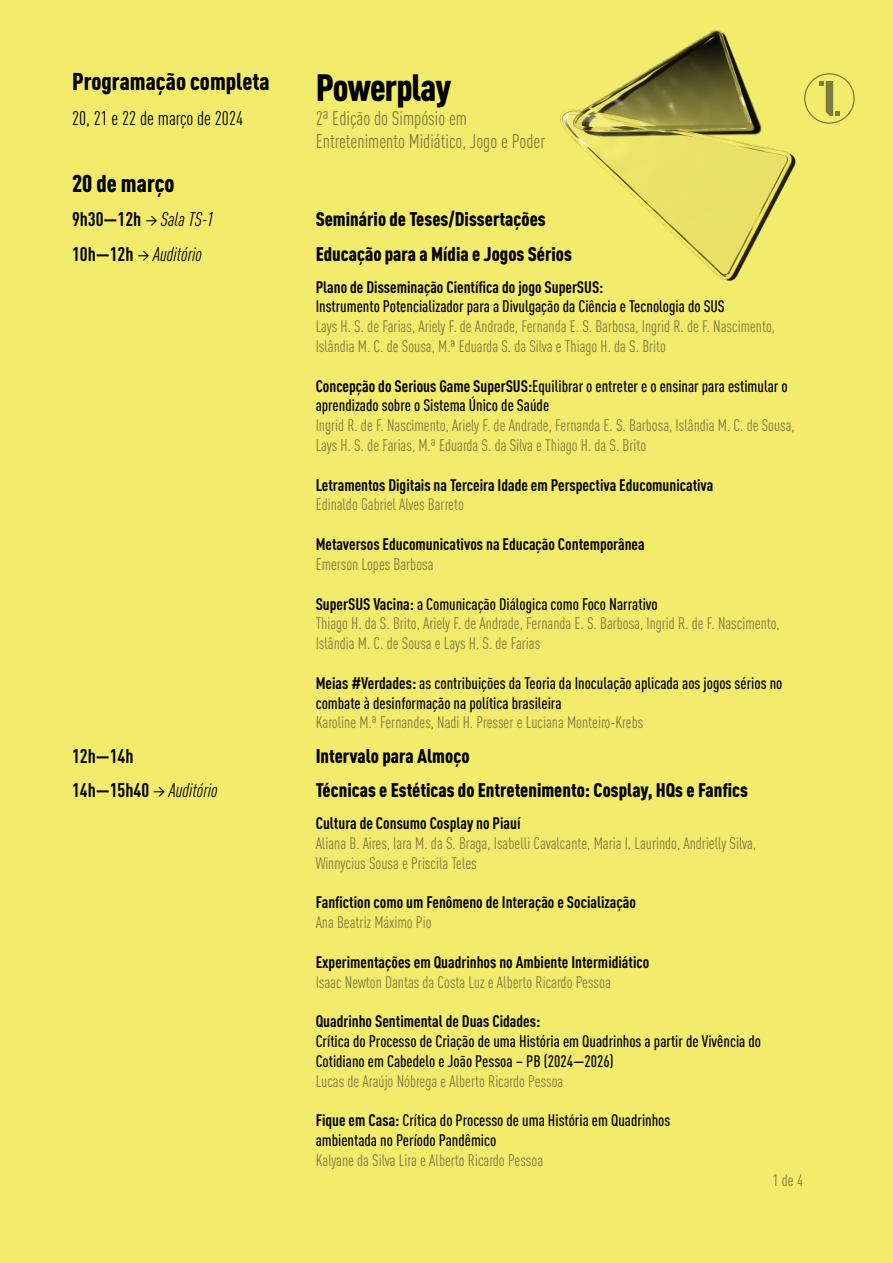
<style>
.page{position:relative;width:893px;height:1263px;background:#f3eb6c}
.page>*{position:absolute;margin:0;border:0;box-sizing:border-box;transform-origin:0 0}
.t1{font:900 condensed 37.5px "DIN Pro";letter-spacing:-.03em;color:#000}
.t2{font:900 condensed 24px "DIN Pro";color:#000}
.t3{font:900 condensed 19.5px/34.3px "DIN Pro";color:#000}
.t4{font:condensed 19.5px/23.4px "DIN Pro";color:#807c40}
.t5{font:italic condensed 19.5px/34.3px "DIN Pro";color:#000}
.t6{font:condensed 19.5px "DIN Pro";color:#000}
.t7{font:700 condensed 19.5px "DIN Pro";color:#000}
.t8{font:condensed 16.5px/19.8px "DIN Pro";color:#807c40}
.t9{font:500 condensed 16.5px/19.8px "DIN Pro";color:#000}
.t10{font:700 condensed 16.5px "DIN Pro";color:#000}
.s1{font-weight:700;font-style:normal}
.s2{font-weight:700}
.s3{font-weight:700;color:#000}
.s4{font-weight:500;color:#000}
</style>
<div class="page">
<img style="left:472px;top:23px;width:421px;height:264px">
<h2 class="t2" style="left:72px;top:64px;width:199px">Programação completa</h2>
<h1 class="t1" style="left:316px;top:59px;width:137px">Powerplay</h1>
<p class="t6" style="left:72px;top:104px;width:173px">20, 21 e 22 de março de 2024</p>
<p class="t4" style="left:316px;top:105px;width:231px">2ª Edição do Simpósio em<br>Entretenimento Midiático, Jogo e Poder</p>
<h2 class="t2" style="left:72px;top:165px;width:104px">20 de março</h2>
<p class="t5" style="left:72px;top:201px;width:143px"><span class="s1">9h30—12h</span> → Sala TS-1<br><span class="s1">10h—12h</span> → Auditório</p>
<p class="t3" style="left:316px;top:200px;width:258px">Seminário de Teses/Dissertações<br>Educação para a Mídia e Jogos Sérios</p>
<p class="t10" style="left:316px;top:275px;width:289px">Plano de Disseminação Científica do jogo SuperSUS:</p>
<p class="t9" style="left:316px;top:296px;width:411px">Instrumento Potencializador para a Divulgação da Ciência e Tecnologia do SUS</p>
<p class="t8" style="left:316px;top:316px;width:461px">Lays H. S. de Farias, Ariely F. de Andrade, Fernanda E. S. Barbosa, Ingrid R. de F. Nascimento,<br>Islândia M. C. de Sousa, M.ª Eduarda S. da Silva e Thiago H. da S. Brito</p>
<p class="t9" style="left:316px;top:375px;width:474px"><span class="s2">Concepção do Serious Game SuperSUS:</span>Equilibrar o entreter e o ensinar para estimular o aprendizado sobre o Sistema Único de Saúde</p>
<p class="t8" style="left:316px;top:415px;width:481px">Ingrid R. de F. Nascimento, Ariely F. de Andrade, Fernanda E. S. Barbosa, Islândia M. C. de Sousa,<br>Lays H. S. de Farias, M.ª Eduarda S. da Silva e Thiago H. da S. Brito</p>
<p class="t10" style="left:316px;top:473px;width:399px">Letramentos Digitais na Terceira Idade em Perspectiva Educomunicativa</p>
<p class="t8" style="left:316px;top:494px;width:150px">Edinaldo Gabriel Alves Barreto</p>
<p class="t10" style="left:316px;top:532px;width:331px">Metaversos Educomunicativos na Educação Contemporânea</p>
<p class="t8" style="left:316px;top:553px;width:119px">Emerson Lopes Barbosa</p>
<p class="t8" style="left:316px;top:593px;width:466px"><span class="s3">SuperSUS Vacina:</span> <span class="s4">a Comunicação Diálogica como Foco Narrativo<br></span>Thiago H. da S. Brito, Ariely F. de Andrade, Fernanda E. S. Barbosa, Ingrid R. de F. Nascimento,<br>Islândia M. C. de Sousa e Lays H. S. de Farias</p>
<p class="t9" style="left:316px;top:672px;width:468px"><span class="s2">Meias #Verdades:</span> as contribuições da Teoria da Inoculação aplicada aos jogos sérios no combate à desinformação na política brasileira</p>
<p class="t8" style="left:316px;top:712px;width:329px">Karoline M.ª Fernandes, Nadi H. Presser e Luciana Monteiro-Krebs</p>
<p class="t7" style="left:72px;top:741px;width:63px">12h—14h</p>
<p class="t3" style="left:316px;top:737px;width:155px">Intervalo para Almoço</p>
<p class="t5" style="left:72px;top:772px;width:147px"><span class="s1">14h—15h40</span> → Auditório</p>
<p class="t3" style="left:316px;top:771px;width:434px">Técnicas e Estéticas do Entretenimento: Cosplay, HQs e Fanfics</p>
<p class="t10" style="left:316px;top:811px;width:206px">Cultura de Consumo Cosplay no Piauí</p>
<p class="t8" style="left:316px;top:832px;width:442px">Aliana B. Aires, Iara M. da S. Braga, Isabelli Cavalcante, Maria I. Laurindo, Andrielly Silva,<br>Winnycius Sousa e Priscila Teles</p>
<p class="t10" style="left:316px;top:890px;width:322px">Fanfiction como um Fenômeno de Interação e Socialização</p>
<p class="t8" style="left:316px;top:911px;width:117px">Ana Beatriz Máximo Pio</p>
<p class="t10" style="left:316px;top:950px;width:335px">Experimentações em Quadrinhos no Ambiente Intermidiático</p>
<p class="t8" style="left:316px;top:971px;width:297px">Isaac Newton Dantas da Costa Luz e Alberto Ricardo Pessoa</p>
<p class="t10" style="left:316px;top:1009px;width:226px">Quadrinho Sentimental de Duas Cidades:</p>
<p class="t9" style="left:316px;top:1030px;width:447px">Crítica do Processo de Criação de uma História em Quadrinhos a partir de Vivência do<br>Cotidiano em Cabedelo e João Pessoa – PB (2024—2026)</p>
<p class="t8" style="left:316px;top:1070px;width:249px">Lucas de Araújo Nóbrega e Alberto Ricardo Pessoa</p>
<p class="t9" style="left:316px;top:1109px;width:356px"><span class="s2">Fique em Casa:</span> Crítica do Processo de uma História em Quadrinhos ambientada no Período Pandêmico</p>
<p class="t8" style="left:316px;top:1149px;width:229px">Kalyane da Silva Lira e Alberto Ricardo Pessoa</p>
<p class="t8" style="left:773px;top:1169px;width:32px">1 de 4</p>
</div>
